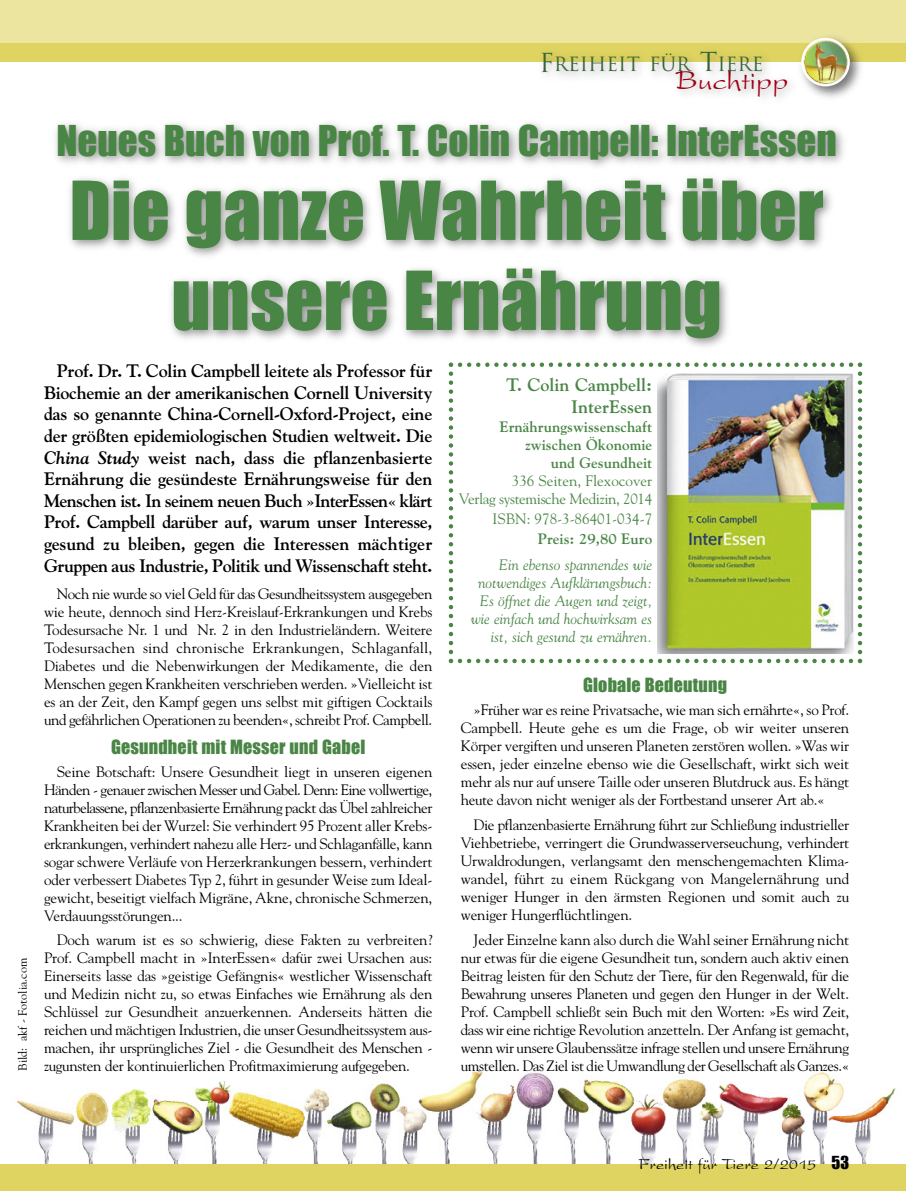
<style>
.page{position:relative;width:906px;height:1191px;background:#fff}
.page>*{position:absolute;margin:0;border:0;box-sizing:border-box;transform-origin:0 0}
.t1{font:75px/90px "Impact";color:#498645;text-align:center}
.t2{font:39px "Impact";color:#498645}
.t3{font:29.1px "President Plain";color:#a10016}
.t4{font:19.2px "Trajan";color:#376536}
.t5{font:700 18px/21.6px "Goudy";letter-spacing:-.025em;color:#000;text-align:justify}
.t6{font:18px "Impact";letter-spacing:.01em;color:#498645}
.t7{font:700 18px/21.6px "Goudy";color:#498645;text-align:right}
.t8{font:16.5px "President Plain";color:#000}
.t9{font:15px/18px "Goudy";letter-spacing:-.025em;color:#000;text-align:justify}
.t10{font:italic 15px/18px "Goudy";color:#498645;text-align:right}
.t11{font:700 15px/18px "Goudy";color:#498645;text-align:right}
.t12{font:15px/18px "Goudy";letter-spacing:-.025em;color:#498645;text-align:right}
.t13{font:15px "Goudy";color:#498645}
.t14{font:12px "Goudy";color:#000}
.s1{font-size:25.5px}
.s2{font-style:italic}
.s3{font-family:"Impact"}
</style>
<div class="page">
<img style="left:16px;top:1071px;width:880px;height:93px">
<div style="left:0;top:0;width:906px;height:44px;background:#ece5a0"></div>
<div style="left:0;top:43px;width:906px;height:18px;background:#dfd461"></div>
<div style="left:0;top:1164px;width:906px;height:27px;background:#dfd461"></div>
<img style="left:162px;top:61px;width:331px;height:1px">
<img style="left:818px;top:37px;width:50px;height:61px">
<svg style="left:814px;top:38px;width:36px;height:48px"></svg>
<img style="left:493px;top:41px;width:325px;height:56px">
<svg style="left:449px;top:380px;width:413px;height:283px"></svg>
<img style="left:657px;top:376px;width:198px;height:277px">
<img style="left:55px;top:122px;width:808px;height:254px">
<p class="t14" style="left:16px;top:1070px;width:114px;rotate:-90deg">Bild: akf - Fotolia.com</p>
<p class="t4" style="left:539px;top:54px;width:226px"><span class="s1">F</span>REIHEIT FÜR <span class="s1">T</span>IERE</p>
<h3 class="t3" style="left:675px;top:70px;width:115px">Buchtipp</h3>
<h2 class="t2" style="left:56px;top:117px;width:782px">Neues Buch von Prof. T. Colin Campell: InterEssen</h2>
<h1 class="t1" style="left:69px;top:165px;width:755px">Die ganze Wahrheit über unsere Ernährung</h1>
<p class="t5" style="left:44px;top:360px;width:390px;text-indent:13px">Prof. Dr. T. Colin Campbell leitete als Professor für Biochemie an der amerikanischen Cornell University das so genannte China-Cornell-Oxford-Project, eine der größten epidemiologischen Studien weltweit. Die <span class="s2">China Study</span> weist nach, dass die pflanzenbasierte Ernährung die gesündeste Ernährungsweise für den Menschen ist. In seinem neuen Buch »InterEssen« klärt Prof. Campbell darüber auf, warum unser Interesse, gesund zu bleiben, gegen die Interessen mächtiger Gruppen aus Industrie, Politik und Wissenschaft steht.</p>
<p class="t9" style="left:44px;top:584px;width:390px;text-indent:13px">Noch nie wurde so viel Geld für das Gesundheitssystem ausgegeben wie heute, dennoch sind Herz-Kreislauf-Erkrankungen und Krebs Todesursache Nr. 1 und Nr. 2 in den Industrieländern. Weitere Todesursachen sind chronische Erkrankungen, Schlaganfall, Diabetes und die Nebenwirkungen der Medikamente, die den Menschen gegen Krankheiten verschrieben werden. »Vielleicht ist es an der Zeit, den Kampf gegen uns selbst mit giftigen Cocktails und gefährlichen Operationen zu beenden«, schreibt Prof. Campbell.</p>
<p class="t6" style="left:111px;top:735px;width:256px">Gesundheit mit Messer und Gabel</p>
<p class="t9" style="left:44px;top:763px;width:390px;text-indent:13px">Seine Botschaft: Unsere Gesundheit liegt in unseren eigenen Händen - genauer zwischen Messer und Gabel. Denn: Eine vollwertige, naturbelassene, pflanzenbasierte Ernährung packt das Übel zahlreicher Krankheiten bei der Wurzel: Sie verhindert 95 Prozent aller Krebs&shy;erkrankungen, verhindert nahezu alle Herz- und Schlaganfälle, kann sogar schwere Verläufe von Herzerkrankungen bessern, verhindert oder verbessert Diabetes Typ 2, führt in gesunder Weise zum Ideal&shy;gewicht, beseitigt vielfach Migräne, Akne, chronische Schmerzen, Verdauungsstörungen...</p>
<p class="t9" style="left:44px;top:930px;width:390px;text-indent:13px">Doch warum ist es so schwierig, diese Fakten zu verbreiten?<br>Prof. Campbell macht in »InterEssen« dafür zwei Ursachen aus:<br>Einerseits lasse das »geistige Gefängnis« westlicher Wissenschaft und Medizin nicht zu, so etwas Einfaches wie Ernährung als den Schlüssel zur Gesundheit anzuerkennen. Anderseits hätten die reichen und mächtigen Industrien, die unser Gesundheitssystem aus&shy;machen, ihr ursprüngliches Ziel - die Gesundheit des Menschen - zugunsten der kontinuierlichen Profitmaximierung aufgegeben.</p>
<p class="t7" style="left:506px;top:374px;width:147px">T. Colin Campbell:<br>InterEssen</p>
<p class="t11" style="left:499px;top:418px;width:154px">Ernährungswissenschaft zwischen Ökonomie und Gesundheit</p>
<p class="t12" style="left:459px;top:472px;width:195px">336 Seiten, Flexocover<br>Verlag systemische Medizin, 2014</p>
<p class="t13" style="left:492px;top:510px;width:161px">ISBN: 978-3-86401-034-7</p>
<p class="t11" style="left:538px;top:529px;width:116px">Preis: 29,80 Euro</p>
<p class="t10" style="left:471px;top:556px;width:183px">Ein ebenso spannendes wie notwendiges Aufklärungsbuch:<br>Es öffnet die Augen und zeigt, wie einfach und hochwirksam es ist, sich gesund zu ernähren.</p>
<p class="t6" style="left:583px;top:673px;width:145px">Globale Bedeutung</p>
<p class="t9" style="left:461px;top:701px;width:390px;text-indent:13px">»Früher war es reine Privatsache, wie man sich ernährte«, so Prof.<br>Campbell. Heute gehe es um die Frage, ob wir weiter unseren Körper vergiften und unseren Planeten zerstören wollen. »Was wir essen, jeder einzelne ebenso wie die Gesellschaft, wirkt sich weit mehr als nur auf unsere Taille oder unseren Blutdruck aus. Es hängt heute davon nicht weniger als der Fortbestand unserer Art ab.«</p>
<p class="t9" style="left:461px;top:815px;width:390px;text-indent:13px">Die pflanzenbasierte Ernährung führt zur Schließung industrieller Viehbetriebe, verringert die Grundwasserverseuchung, verhindert Urwaldrodungen, verlangsamt den menschengemachten Klima&shy;wandel, führt zu einem Rückgang von Mangelernährung und weniger Hunger in den ärmsten Regionen und somit auch zu weniger Hungerflüchtlingen.</p>
<p class="t9" style="left:461px;top:930px;width:390px;text-indent:13px">Jeder Einzelne kann also durch die Wahl seiner Ernährung nicht nur etwas für die eigene Gesundheit tun, sondern auch aktiv einen Beitrag leisten für den Schutz der Tiere, für den Regenwald, für die Bewahrung unseres Planeten und gegen den Hunger in der Welt.<br>Prof. Campbell schließt sein Buch mit den Worten: »Es wird Zeit, dass wir eine richtige Revolution anzetteln. Der Anfang ist gemacht, wenn wir unsere Glaubenssätze infrage stellen und unsere Ernährung umstellen. Das Ziel ist die Umwandlung der Gesellschaft als Ganzes.«</p>
<p class="t8" style="left:638px;top:1158px;width:212px">Freiheit für Tiere 2/2015 <span class="s3">53</span></p>
</div>
